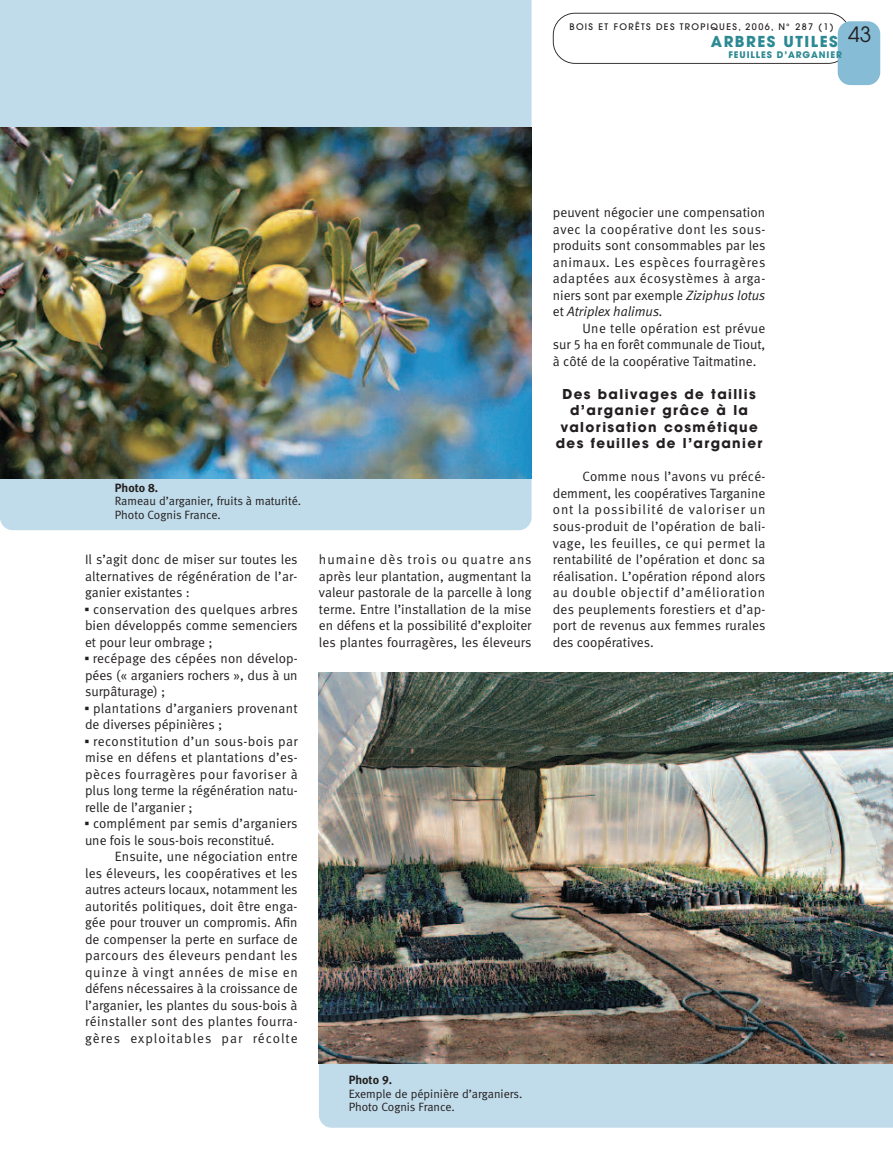
<style>
.page{position:relative;width:893px;height:1149px;background:#fff}
.page>*{position:absolute;margin:0;border:0;box-sizing:border-box;transform-origin:0 0}
.t1{font:700 15px "Avant Garde";letter-spacing:.1em;color:#2c8993}
.t2{font:13.5px/16.5px "Meta Normal LF";color:#231f20;text-align:justify}
.t3{font:700 13.5px/16.5px "Avant Garde";letter-spacing:.1em;color:#231f20;text-align:center}
.t4{font:12px/13.5px "Meta Normal LF";color:#231f20}
.t5{font:12px "Meta Bold LF";color:#231f20}
.t6{font:500 9px "Avant Garde";letter-spacing:.15em;color:#231f20}
.t7{font:700 9px "Avant Garde";letter-spacing:.1em;color:#2c8993}
.s1{font-family:"Universal Newswith Comm Pi"}
.s2{font-style:italic}
</style>
<div class="page">
<div style="left:0;top:0;width:531px;height:530px;background:#c0dbe9"></div>
<div style="left:319px;top:1063px;width:574px;height:64px;background:#c0dbe9"></div>
<img style="left:0;top:128px;width:531px;height:350px">
<img style="left:319px;top:672px;width:574px;height:391px">
<svg style="left:553px;top:13px;width:294px;height:51px"></svg>
<div style="left:838px;top:21px;width:42px;height:64px;background:#86bcd6;border-radius:13px"></div>
<p class="t6" style="left:569px;top:23px;width:266px">BOIS ET FORÊTS DES TROPIQUES, 2006, N° 287 (1)</p>
<p class="t1" style="left:711px;top:36px;width:162px">ARBRES UTILES <sup>43</sup></p>
<p class="t7" style="left:728px;top:51px;width:115px">FEUILLES D’ARGANIER</p>
<p class="t5" style="left:115px;top:483px;width:45px">Photo 8.</p>
<p class="t4" style="left:115px;top:495px;width:188px">Rameau d’arganier, fruits à maturité.<br>Photo Cognis France.</p>
<p class="t2" style="left:85px;top:552px;width:214px">Il s’agit donc de miser sur toutes les alternatives de régénération de l’ar&shy;ganier existantes :</p>
<p class="t2" style="left:85px;top:601px;width:214px"><span class="s1">▪</span> conservation des quelques arbres bien développés comme semenciers et pour leur ombrage ;</p>
<p class="t2" style="left:85px;top:651px;width:214px"><span class="s1">▪</span> recépage des cépées non dévelop&shy;pées (« arganiers rochers », dus à un surpâturage) ;</p>
<p class="t2" style="left:85px;top:700px;width:214px"><span class="s1">▪</span> plantations d’arganiers provenant de diverses pépinières ;</p>
<p class="t2" style="left:85px;top:733px;width:214px"><span class="s1">▪</span> reconstitution d’un sous-bois par mise en défens et plantations d’es&shy;pèces fourragères pour favoriser à plus long terme la régénération natu&shy;relle de l’arganier ;</p>
<p class="t2" style="left:85px;top:816px;width:214px"><span class="s1">▪</span> complément par semis d’arganiers une fois le sous-bois reconstitué.</p>
<p class="t2" style="left:85px;top:849px;width:214px;text-indent:30px">Ensuite, une négociation entre les éleveurs, les coopératives et les autres acteurs locaux, notamment les autorités politiques, doit être enga&shy;gée pour trouver un compromis. Afin de compenser la perte en surface de parcours des éleveurs pendant les quinze à vingt années de mise en défens nécessaires à la croissance de l’arganier, les plantes du sous-bois à réinstaller sont des plantes fourra&shy;gères exploitables par récolte</p>
<p class="t2" style="left:319px;top:552px;width:214px">humaine dès trois ou quatre ans après leur plantation, augmentant la valeur pastorale de la parcelle à long terme. Entre l’installation de la mise en défens et la possibilité d’exploiter les plantes fourragères, les éleveurs</p>
<p class="t5" style="left:349px;top:1075px;width:45px">Photo 9.</p>
<p class="t4" style="left:349px;top:1087px;width:175px">Exemple de pépinière d’arganiers.<br>Photo Cognis France.</p>
<p class="t2" style="left:553px;top:205px;width:214px">peuvent négocier une compensation avec la coopérative dont les sous&shy;produits sont consommables par les animaux. Les espèces fourragères adaptées aux écosystèmes à arga&shy;niers sont par exemple <span class="s2">Ziziphus lotus </span>et <span class="s2">Atriplex halimus.</span></p>
<p class="t2" style="left:553px;top:321px;width:214px;text-indent:30px">Une telle opération est prévue sur 5 ha en forêt communale de Tiout, à côté de la coopérative Taitmatine.</p>
<p class="t3" style="left:556px;top:387px;width:208px">Des balivages de taillis d’arganier grâce à la valorisation cosmétique des feuilles de l’arganier</p>
<p class="t2" style="left:553px;top:469px;width:214px;text-indent:30px">Comme nous l’avons vu précé&shy;demment, les coopératives Targanine ont la possibilité de valoriser un sous-produit de l’opération de bali&shy;vage, les feuilles, ce qui permet la rentabilité de l’opération et donc sa réalisation. L’opération répond alors au double objectif d’amélioration des peuplements forestiers et d’ap&shy;port de revenus aux femmes rurales des coopératives.</p>
</div>
